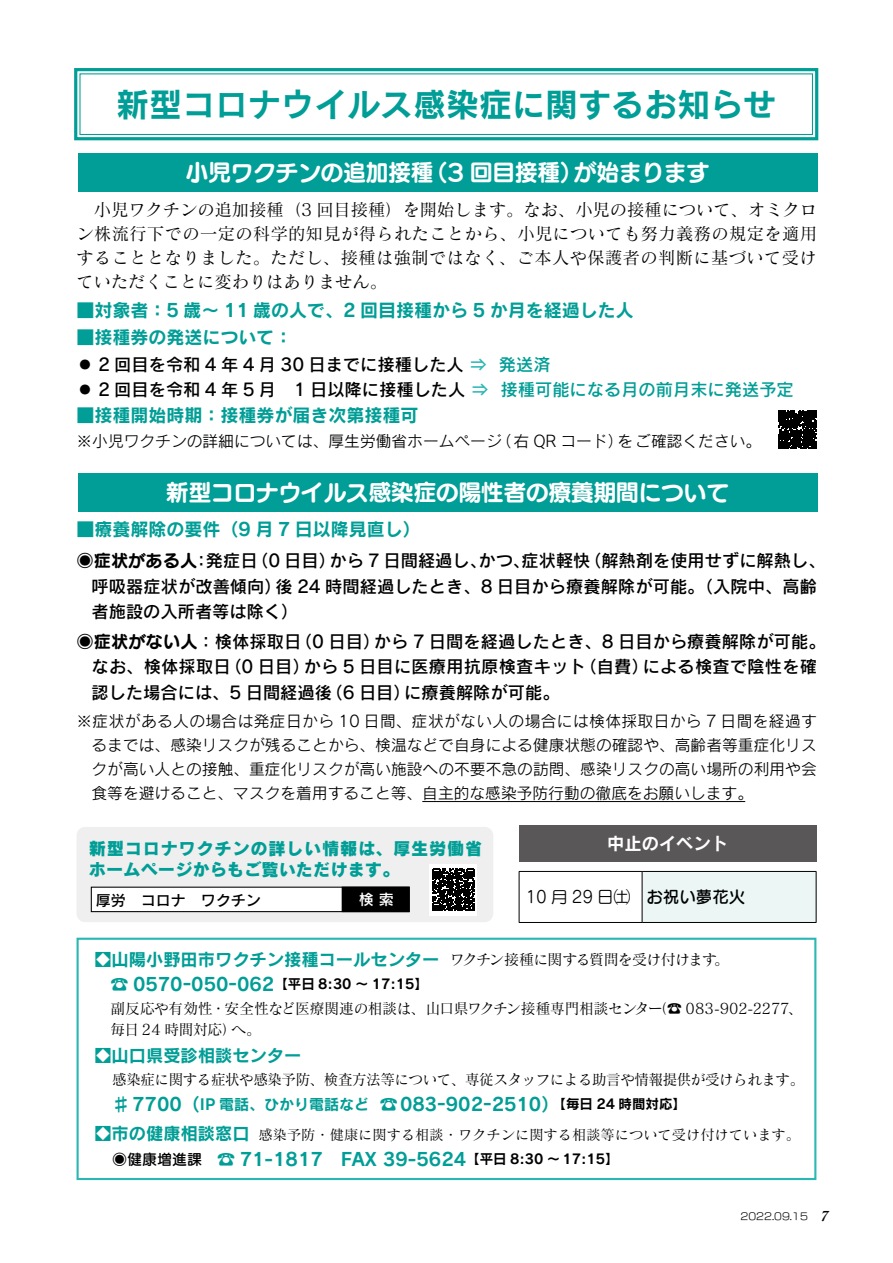
<style>
.page{position:relative;width:893px;height:1263px;background:#fff}
.page>*{position:absolute;margin:0;border:0;box-sizing:border-box;transform-origin:0 0}
.t1{font:33px "Rodin Pro B";color:#009e96}
.t2{font:22.5px "UD Marugo Large Pr 6 N B";color:#fff}
.t3{font:18px "Rodin Pro B";color:#009e96}
.t4{font:17.25px/25.5px "Rodin Pro N DB";letter-spacing:.005em;color:#000}
.t5{font:17.25px/24px "Matisse Pro N M";letter-spacing:.025em;color:#000;text-align:justify}
.t6{font:17.25px "Rodin Pro B";color:#009e96}
.t7{font:17.25px/21px "Rodin Pro EB";letter-spacing:.04em;color:#009e96}
.t8{font:17.25px "Rodin Pro B";color:#fff}
.t9{font:16.5px "Seurat Pro N M";color:#000}
.t10{font:15.75px/24px "Rodin Pro M";color:#000;text-align:justify}
.t11{font:15px/21px "Matisse Pro N M";letter-spacing:-.03em;color:#000}
.t12{font:15px "Matisse Pro N M";letter-spacing:-.055em;color:#000}
.t13{font:15px "Rodin Pro DB";color:#000}
.t14{font:15px "Rodin Pro DB";color:#fff}
.t15{font:14.25px "Matisse Pro N M";color:#000}
.t16{font:9.75px "New Rodin Pro M";color:#000}
.s1{font-family:"Rodin Pro N B"}
.s2{color:#2bb7b3}
.s3{font-family:"Rodin Pro DB";color:#009e96}
.s4{font-family:"Seurat Pro B"}
.s5{font-family:"Seurat Pro N DB"}
.s6{font-size:13.5px;color:#000}
.s7{font-size:15px}
.s8{font-family:"Rodin Pro N DB";font-size:15px;color:#000}
.s9{font-family:"Seurat Pro N DB";font-size:15px;color:#000}
.s10{font-family:"Matisse Eleganto Pro B";font-style:italic;font-size:13.5px}
</style>
<div class="page">
<div style="left:77px;top:827px;width:416px;height:95px;background:#efefef;border-radius:9px"></div>
<div style="left:77px;top:938px;width:739px;height:242px;border:2px solid #2bb7b3"></div>
<svg style="left:429px;top:864px;width:48px;height:51px"></svg>
<svg style="left:432px;top:869px;width:42px;height:41px"></svg>
<svg style="left:74px;top:68px;width:745px;height:73px"></svg>
<div style="left:79px;top:73px;width:734px;height:62px;border:1px solid #009e96"></div>
<div style="left:519px;top:826px;width:297px;height:36px;background:#595757"></div>
<div style="left:642px;top:871px;width:174px;height:51px;background:#ebf6f5"></div>
<hr style="left:519px;top:871px;width:123px;height:1px;background:#000">
<hr style="left:519px;top:872px;width:1px;height:50px;background:#000">
<hr style="left:642px;top:871px;width:174px;height:1px;background:#000">
<hr style="left:642px;top:872px;width:1px;height:50px;background:#000">
<hr style="left:816px;top:872px;width:1px;height:50px;background:#000">
<hr style="left:519px;top:922px;width:123px;height:1px;background:#000">
<hr style="left:642px;top:922px;width:174px;height:1px;background:#000">
<div style="left:91px;top:887px;width:318px;height:25px;background:#fff"></div>
<div style="left:91px;top:887px;width:319px;height:25px;border:1px solid #000"></div>
<div style="left:342px;top:887px;width:67px;height:25px;background:#000"></div>
<div style="left:78px;top:154px;width:739px;height:38px;background:#009e96"></div>
<svg style="left:778px;top:410px;width:38px;height:39px"></svg>
<hr style="left:422px;top:801px;width:323px;height:1px;background:#000">
<div style="left:78px;top:473px;width:739px;height:38px;background:#009e96"></div>
<h1 class="t1" style="left:116px;top:82px;width:661px">新型コロナウイルス感染症に関するお知らせ</h1>
<h2 class="t2" style="left:186px;top:161px;width:525px">小児ワクチンの追加接種（3 回目接種）が始まります</h2>
<p class="t5" style="left:77px;top:197px;width:742px">　小児ワクチンの追加接種（3 回目接種）を開始します。なお、小児の接種について、オミクロン株流行下での一定の科学的知見が得られたことから、小児についても努力義務の規定を適用することとなりました。ただし、接種は強制ではなく、ご本人や保護者の判断に基づいて受けていただくことに変わりはありません。</p>
<p class="t3" style="left:77px;top:298px;width:559px"><span class="s1">■</span>対象者：5 歳〜 11 歳の人で、2 回目接種から 5 か月を経過した人</p>
<p class="t3" style="left:77px;top:325px;width:218px"><span class="s1">■</span>接種券の発送について：</p>
<p class="t4" style="left:77px;top:351px;width:719px">◦ 2 回目を令和 4 年 4 月 30 日までに接種した人 <span class="s2">⇒</span> <span class="s3">発送済<br></span>◦ 2 回目を令和 4 年 5 月 1 日以降に接種した人 <span class="s2">⇒</span> <span class="s3">接種可能になる月の前月末に発送予定</span></p>
<p class="t3" style="left:77px;top:403px;width:344px"><span class="s1">■</span>接種開始時期：接種券が届き次第接種可</p>
<p class="t10" style="left:77px;top:429px;width:686px">※小児ワクチンの詳細については、厚生労働省ホームページ（右 QR コード）をご確認ください。</p>
<h2 class="t2" style="left:166px;top:480px;width:564px">新型コロナウイルス感染症の陽性者の療養期間について</h2>
<p class="t3" style="left:77px;top:517px;width:346px"><span class="s1">■</span>療養解除の要件（9 月 7 日以降見直し）</p>
<p class="t4" style="left:92px;top:547px;width:735px;text-indent:-15px">◉<span class="s4">症状がある人</span>：発症日（0 日目）から 7 日間経過し、かつ、症状軽快（解熱剤を使用せずに解熱し、呼吸器症状が改善傾向）後 24 時間経過したとき、8 日目から療養解除が可能。（入院中、高齢者施設の入所者等は除く）</p>
<p class="t4" style="left:92px;top:628px;width:736px;text-indent:-15px">◉<span class="s4">症状がない人</span>：検体採取日（0 日目）から 7 日間を経過したとき、8 日目から療養解除が可能。なお、検体採取日（0 日目）から 5 日目に医療用抗原検査キット（自費）による検査で陰性を確認した場合には、5 日間経過後（6 日目）に療養解除が可能。</p>
<p class="t10" style="left:92px;top:709px;width:727px;text-indent:-15px">※症状がある人の場合は発症日から 10 日間、症状がない人の場合には検体採取日から 7 日間を経過するまでは、感染リスクが残ることから、検温などで自身による健康状態の確認や、高齢者等重症化リスクが高い人との接触、重症化リスクが高い施設への不要不急の訪問、感染リスクの高い場所の利用や会食等を避けること、マスクを着用すること等、自主的な感染予防行動の徹底をお願いします。</p>
<p class="t7" style="left:89px;top:837px;width:395px">新型コロナワクチンの詳しい情報は、厚生労働省ホームページからもご覧いただけます。</p>
<p class="t13" style="left:96px;top:890px;width:166px">厚労　コロナ　ワクチン</p>
<p class="t14" style="left:359px;top:889px;width:37px">検 索</p>
<p class="t8" style="left:607px;top:832px;width:122px">中止のイベント</p>
<p class="t9" style="left:525px;top:886px;width:221px">10 月 29 日㈯ <span class="s5">お祝い夢花火</span></p>
<p class="t6" style="left:94px;top:948px;width:346px">▪山陽小野田市ワクチン接種コールセンター</p>
<p class="t3" style="left:111px;top:972px;width:319px">☎︎ 0570-050-062<span class="s6">【平日 8:30 〜 17:15】</span></p>
<p class="t12" style="left:450px;top:950px;width:281px">ワクチン接種に関する質問を受け付けます。</p>
<p class="t11" style="left:111px;top:997px;width:694px">副反応や有効性・安全性など医療関連の相談は、山口県ワクチン接種専門相談センター（☎︎ 083-902-2277、毎日 24 時間対応）へ。</p>
<p class="t6" style="left:94px;top:1044px;width:209px">▪山口県受診相談センター</p>
<p class="t11" style="left:112px;top:1069px;width:693px">感染症に関する症状や感染予防、検査方法等について、専従スタッフによる助言や情報提供が受けられます。</p>
<p class="t3" style="left:112px;top:1092px;width:575px">♯7700（<span class="s7">IP 電話、ひかり電話など</span> ☎083-902-2510）<span class="s6">【毎日 24 時間対応】</span></p>
<p class="t3" style="left:112px;top:1147px;width:508px"><span class="s8">◉</span><span class="s9">健康増進課　</span>☎ 71-1817　FAX 39-5624<span class="s6">【平日 8:30 〜 17:15】</span></p>
<p class="t6" style="left:94px;top:1122px;width:157px">▪市の健康相談窓口</p>
<p class="t15" style="left:259px;top:1125px;width:543px">感染予防・健康に関する相談・ワクチンに関する相談等について受け付けています。</p>
<p class="t16" style="left:740px;top:1208px;width:93px">2022.09.15 <span class="s10">7</span></p>
</div>
